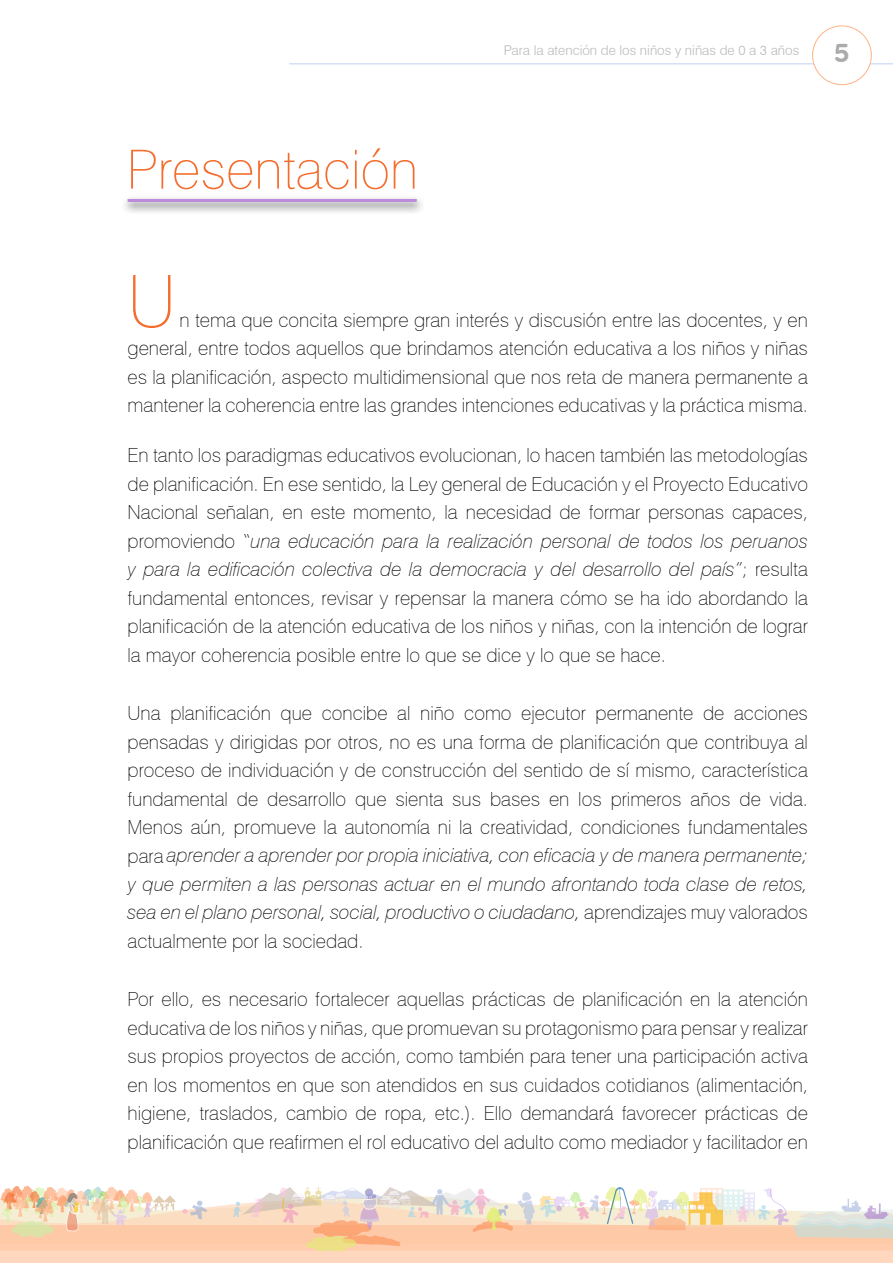
<style>
.page{position:relative;width:893px;height:1263px;background:#fff}
.page>*{position:absolute;margin:0;border:0;box-sizing:border-box;transform-origin:0 0}
.t1{font:100 72px "Swiss 721 BT";color:#f46d2d}
.t2{font:100 54px "Swiss 721 BT";color:#f46d2d}
.t3{font:27px "Swiss 721 BT Bold Rounded";color:#aaabab}
.t4{font:100 19.5px/28.5px "Swiss 721 BT";color:#000;text-align:justify}
.t5{font:300 13.5px "Swiss 721 BT";color:#b9baba}
.s1{font-style:italic}
</style>
<div class="page">
<div style="left:0;top:1225px;width:893px;height:38px;background:#ffd6be"></div>
<hr style="left:289px;top:63px;width:604px;height:2px;background:#d3dff6">
<div style="left:813px;top:26px;width:58px;height:59px;background:#fff;border-radius:50%"></div>
<div style="left:812px;top:26px;width:60px;height:59px;border:1px solid #ffb286;border-radius:50%"></div>
<svg style="left:0;top:1185px;width:893px;height:67px"></svg>
<div style="left:121px;top:195px;width:305px;height:19px;background:#000;opacity:.75"></div>
<hr style="left:128px;top:199px;width:289px;height:3px;background:#bd8cdc">
<h2 class="t2" style="left:127px;top:137px;width:293px">Presentación</h2>
<p class="t5" style="left:504px;top:42px;width:297px">Para la atención de los niños y niñas de 0 a 3 años</p>
<h3 class="t3" style="left:834px;top:36px;width:17px">5</h3>
<h1 class="t1" style="left:128px;top:257px;width:50px">U</h1>
<p class="t4" style="left:128px;top:305px;width:682px;text-indent:52px">n tema que concita siempre gran interés y discusión entre las docentes, y en general, entre todos aquellos que brindamos atención educativa a los niños y niñas es la planificación, aspecto multidimensional que nos reta de manera permanente a mantener la coherencia entre las grandes intenciones educativas y la práctica misma.</p>
<p class="t4" style="left:128px;top:441px;width:682px">En tanto los paradigmas educativos evolucionan, lo hacen también las metodologías de planificación. En ese sentido, la Ley general de Educación y el Proyecto Educativo Nacional señalan, en este momento, la necesidad de formar personas capaces, promoviendo “<span class="s1">una educación para la realización personal de todos los peruanos y para la edificación colectiva de la democracia y del desarrollo del país”</span>; resulta fundamental entonces, revisar y repensar la manera cómo se ha ido abordando la planificación de la atención educativa de los niños y niñas, con la intención de lograr la mayor coherencia posible entre lo que se dice y lo que se hace.</p>
<p class="t4" style="left:128px;top:699px;width:682px">Una planificación que concibe al niño como ejecutor permanente de acciones pensadas y dirigidas por otros, no es una forma de planificación que contribuya al proceso de individuación y de construcción del sentido de sí mismo, característica fundamental de desarrollo que sienta sus bases en los primeros años de vida.<br>Menos aún, promueve la autonomía ni la creatividad, condiciones fundamentales para <span class="s1">aprender a aprender por propia iniciativa, con eficacia y de manera permanente; y que permiten a las personas actuar en el mundo afrontando toda clase de retos, sea en el plano personal, social, productivo o ciudadano,</span> aprendizajes muy valorados actualmente por la sociedad.</p>
<p class="t4" style="left:128px;top:985px;width:682px">Por ello, es necesario fortalecer aquellas prácticas de planificación en la atención educativa de los niños y niñas, que promuevan su protagonismo para pensar y realizar sus propios proyectos de acción, como también para tener una participación activa en los momentos en que son atendidos en sus cuidados cotidianos (alimentación, higiene, traslados, cambio de ropa, etc.). Ello demandará favorecer prácticas de planificación que reafirmen el rol educativo del adulto como mediador y facilitador en</p>
</div>
